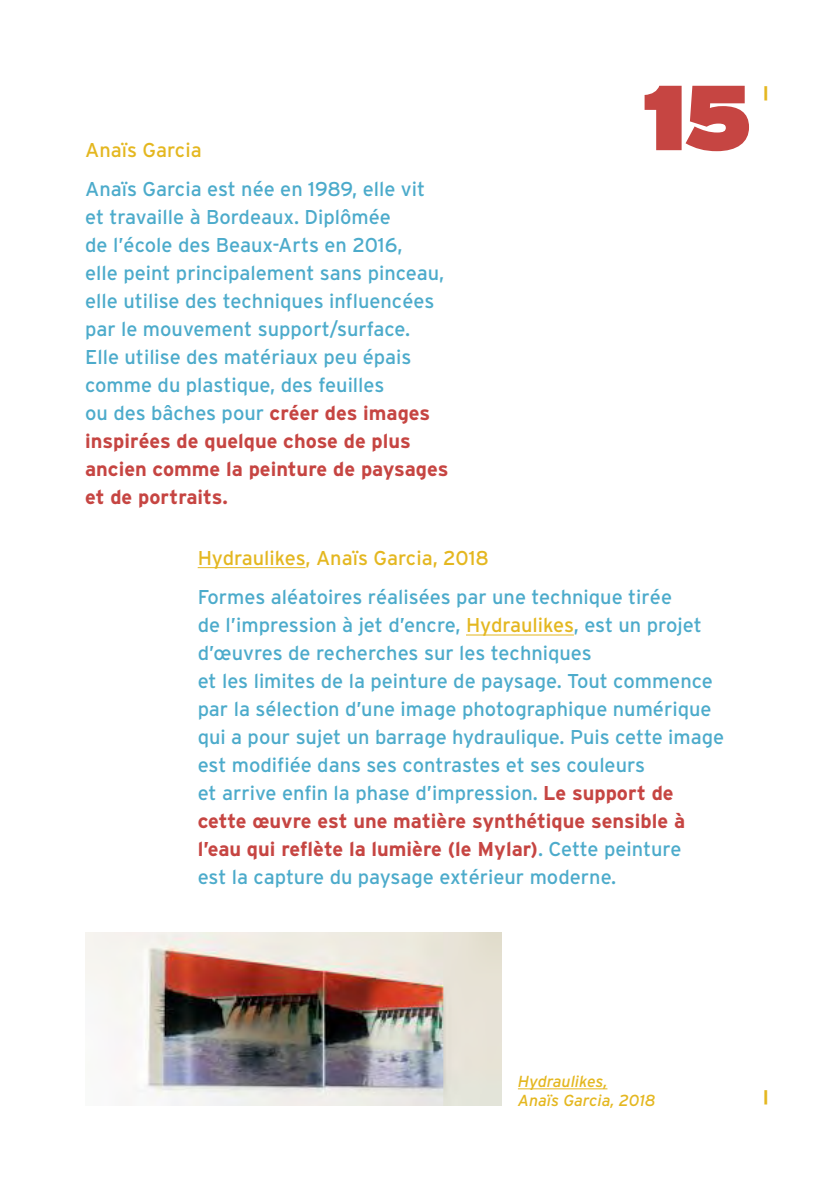
<style>
.page{position:relative;width:840px;height:1191px;background:#fff}
.page>*{position:absolute;margin:0;border:0;box-sizing:border-box;transform-origin:0 0}
.t1{font:900 92px "Interstate";color:#c64542}
.t2{font:28px "Interstate";color:#e4b720}
.t3{font:20px/28px "Interstate";color:#4cabcb}
.t4{font:20px "Interstate";color:#e4b720}
.t5{font:italic 16px/19.2px "Interstate";color:#e4b720}
.s1{font-weight:700;color:#c64542}
.s2{color:#e4b720}
</style>
<div class="page">
<img style="left:85px;top:933px;width:416px;height:173px">
<hr style="left:197px;top:567px;width:108px;height:1px;background:#e4b720">
<hr style="left:465px;top:634px;width:108px;height:1px;background:#e4b720">
<hr style="left:517px;top:1088px;width:90px;height:1px;background:#e4b720">
<p class="t4" style="left:85px;top:139px;width:118px">Anaïs Garcia</p>
<p class="t3" style="left:85px;top:175px;width:364px">Anaïs Garcia est née en 1989, elle vit et travaille à Bordeaux. Diplômée<br>de l’école des Beaux-Arts en 2016,<br>elle peint principalement sans pinceau, elle utilise des techniques influencées par le mouvement support/surface.<br>Elle utilise des matériaux peu épais comme du plastique, des feuilles<br>ou des bâches pour <span class="s1">créer des images inspirées de quelque chose de plus ancien comme la peinture de paysages et de portraits.</span></p>
<h1 class="t1" style="left:643px;top:61px;width:109px">15</h1>
<h2 class="t2" style="left:750px;top:102px;width:19px;rotate:-90deg">—</h2>
<p class="t4" style="left:197px;top:547px;width:292px">Hydraulikes, Anaïs Garcia, 2018</p>
<p class="t3" style="left:197px;top:583px;width:527px">Formes aléatoires réalisées par une technique tirée<br>de l’impression à jet d’encre, <span class="s2">Hydraulikes</span>, est un projet d’œuvres de recherches sur les techniques<br>et les limites de la peinture de paysage. Tout commence par la sélection d’une image photographique numérique qui a pour sujet un barrage hydraulique. Puis cette image est modifiée dans ses contrastes et ses couleurs<br>et arrive enfin la phase d’impression. <span class="s1">Le support de cette œuvre est une matière synthétique sensible à l’eau qui reflète la lumière (le Mylar)</span>. Cette peinture<br>est la capture du paysage extérieur moderne.</p>
<p class="t5" style="left:517px;top:1071px;width:139px">Hydraulikes,<br>Anaïs Garcia, 2018</p>
<h2 class="t2" style="left:750px;top:1106px;width:19px;rotate:-90deg">—</h2>
</div>
